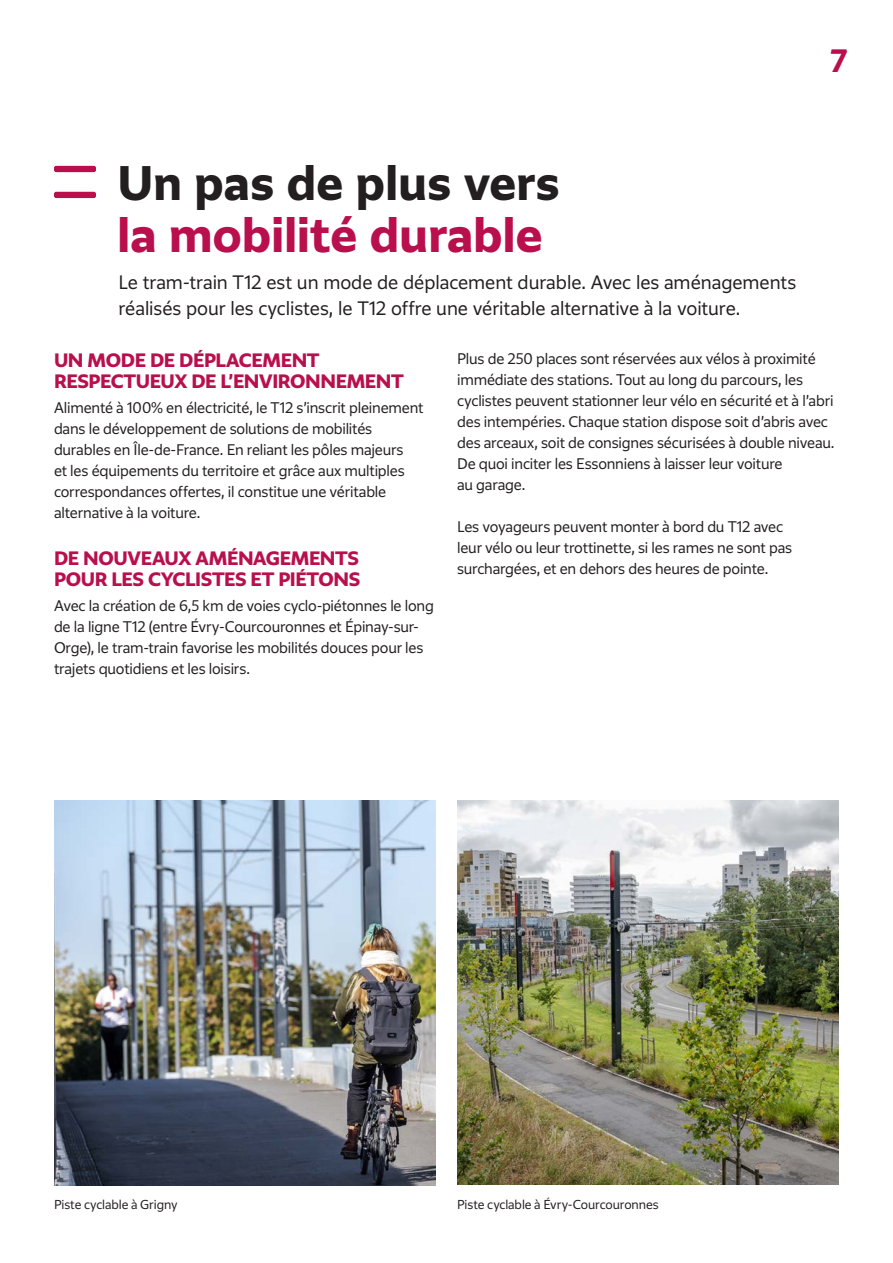
<style>
.page{position:relative;width:893px;height:1263px;background:#fff}
.page>*{position:absolute;margin:0;border:0;box-sizing:border-box;transform-origin:0 0}
.TITRE_1{font:700 45px/52.5px "Grand Paris";letter-spacing:.005em;color:#b90f4c}
.t1{font:700 30px "Grand Paris";color:#b90f4c}
.t2{font:300 18px/25.5px "Grand Paris";letter-spacing:-.005em;color:#231f20}
.t3{font:700 18px/21px "Grand Paris";letter-spacing:-.025em;color:#b90f4c}
.t4{font:300 14.25px/21px "Grand Paris";letter-spacing:-.015em;color:#231f20}
.t5{font:300 12px "Grand Paris";letter-spacing:-.005em;color:#231f20}
.s1{color:#231f20}
</style>
<div class="page">
<div style="left:54px;top:166px;width:42px;height:6px;background:#b90f4c;border-radius:2px"></div>
<div style="left:54px;top:192px;width:42px;height:6px;background:#b90f4c;border-radius:2px"></div>
<img style="left:54px;top:801px;width:382px;height:384px">
<img style="left:457px;top:801px;width:382px;height:384px">
<p class="t1" style="left:830px;top:40px;width:18px">7</p>
<p class="TITRE_1" style="left:117px;top:155px;width:444px"><span class="s1">Un pas de plus vers </span>la mobilité durable</p>
<p class="t2" style="left:119px;top:269px;width:679px">Le tram-train T12 est un mode de déplacement durable. Avec les aménagements réalisés pour les cyclistes, le T12 offre une véritable alternative à la voiture.</p>
<p class="t3" style="left:54px;top:349px;width:351px">UN MODE DE DÉPLACEMENT<br>RESPECTUEUX DE L’ENVIRONNEMENT</p>
<p class="t4" style="left:54px;top:397px;width:371px">Alimenté à 100% en électricité, le T12 s’inscrit pleinement dans le développement de solutions de mobilités durables en Île-de-France. En reliant les pôles majeurs<br>et les équipements du territoire et grâce aux multiples correspondances offertes, il constitue une véritable alternative à la voiture.</p>
<p class="t3" style="left:54px;top:547px;width:308px">DE NOUVEAUX AMÉNAGEMENTS<br>POUR LES CYCLISTES ET PIÉTONS</p>
<p class="t4" style="left:54px;top:595px;width:381px">Avec la création de 6,5 km de voies cyclo-piétonnes le long de la ligne T12 (entre Évry-Courcouronnes et Épinay-sur-Orge), le tram-train favorise les mobilités douces pour les trajets quotidiens et les loisirs.</p>
<p class="t4" style="left:457px;top:348px;width:379px">Plus de 250 places sont réservées aux vélos à proximité immédiate des stations. Tout au long du parcours, les cyclistes peuvent stationner leur vélo en sécurité et à l’abri des intempéries. Chaque station dispose soit d’abris avec des arceaux, soit de consignes sécurisées à double niveau.<br>De quoi inciter les Essonniens à laisser leur voiture<br>au garage.</p>
<p class="t4" style="left:457px;top:516px;width:337px">Les voyageurs peuvent monter à bord du T12 avec leur vélo ou leur trottinette, si les rames ne sont pas surchargées, et en dehors des heures de pointe.</p>
<p class="t5" style="left:54px;top:1196px;width:125px">Piste cyclable à Grigny</p>
<p class="t5" style="left:457px;top:1196px;width:203px">Piste cyclable à Évry-Courcouronnes</p>
</div>
